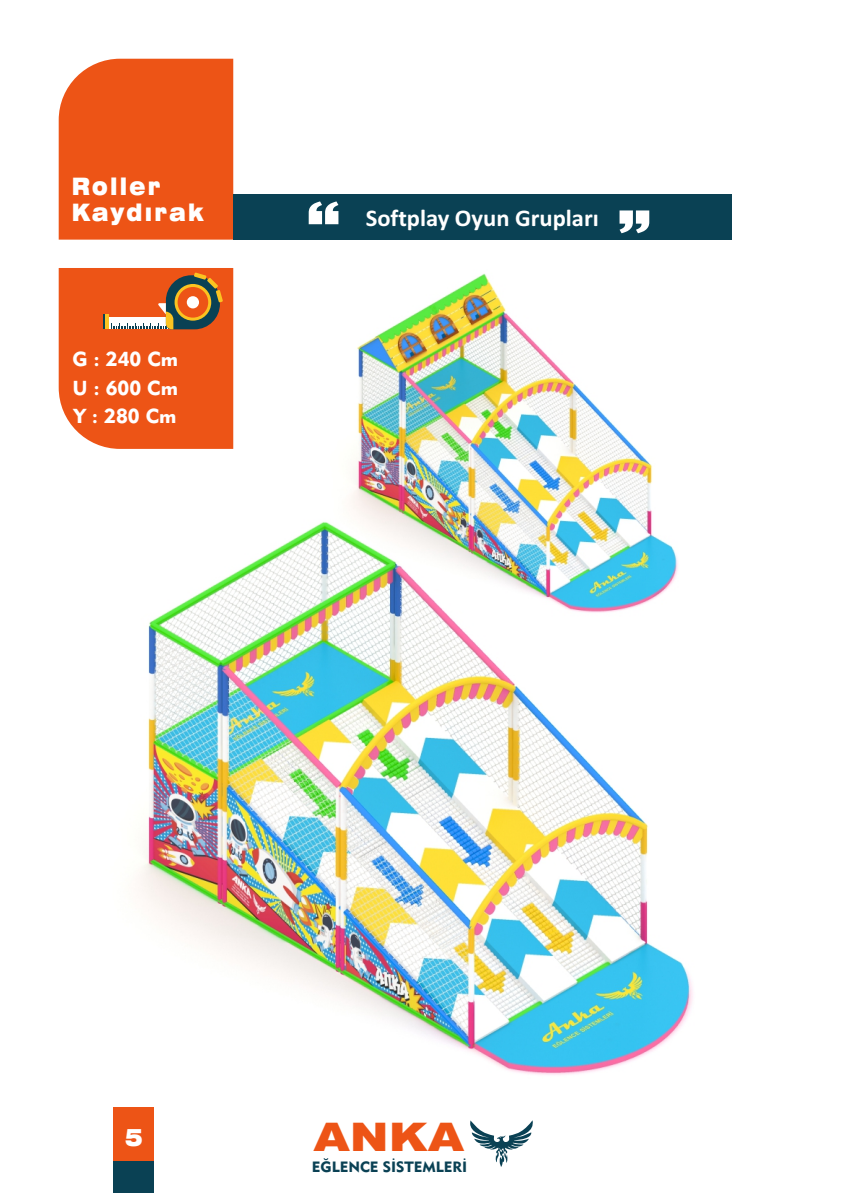
<style>
.page{position:relative;width:846px;height:1195px;background:#fff}
.page>*{position:absolute;margin:0;border:0;box-sizing:border-box;transform-origin:0 0}
.t1{font:900 39.4px "Arial";color:#ed5416;scale:1.19 1}
.t2{font:700 24px "Calibri";color:#fff}
.t3{font:900 expanded 24px/26.2px "Swiss 721 BT";letter-spacing:.125em;color:#fff;scale:.77 1}
.t4{font:900 expanded 24px "Swiss 721 BT";letter-spacing:.125em;color:#fff;scale:.76 1}
.t5{font:20px/28.6px "Geometric 415 BT Black A";color:#fff;text-align:justify}
.t6{font:14.8px "Geometric 415 BT Black A";color:#0a4154}
</style>
<div class="page">
<div style="left:59px;top:59px;width:174px;height:181px;background:#ed5416"></div>
<svg style="left:59px;top:268px;width:174px;height:181px;background:#e35d24"></svg>
<img style="left:113px;top:523px;width:580px;height:611px">
<div style="left:114px;top:1108px;width:40px;height:85px;background:#ed5416"></div>
<svg style="left:470px;top:1120px;width:63px;height:47px"></svg>
<div style="left:114px;top:1161px;width:40px;height:32px;background:#0a4154"></div>
<img style="left:321px;top:273px;width:372px;height:375px">
<div style="left:233px;top:194px;width:499px;height:46px;background:#0a4154"></div>
<svg style="left:619px;top:210px;width:30px;height:23px"></svg>
<svg style="left:309px;top:201px;width:29px;height:23px"></svg>
<p class="t3" style="left:72px;top:175px;width:172px">Roller<br>Kaydırak</p>
<p class="t5" style="left:72px;top:346px;width:107px">G : 240 Cm U : 600 Cm Y : 280 Cm</p>
<p class="t2" style="left:366px;top:207px;width:235px">Softplay Oyun Grupları</p>
<p class="t4" style="left:125px;top:1127px;width:25px">5</p>
<h1 class="t1" style="left:314px;top:1122px;width:128px">ANKA</h1>
<p class="t6" style="left:312px;top:1160px;width:157px">EĞLENCE SİSTEMLERİ</p>
</div>
